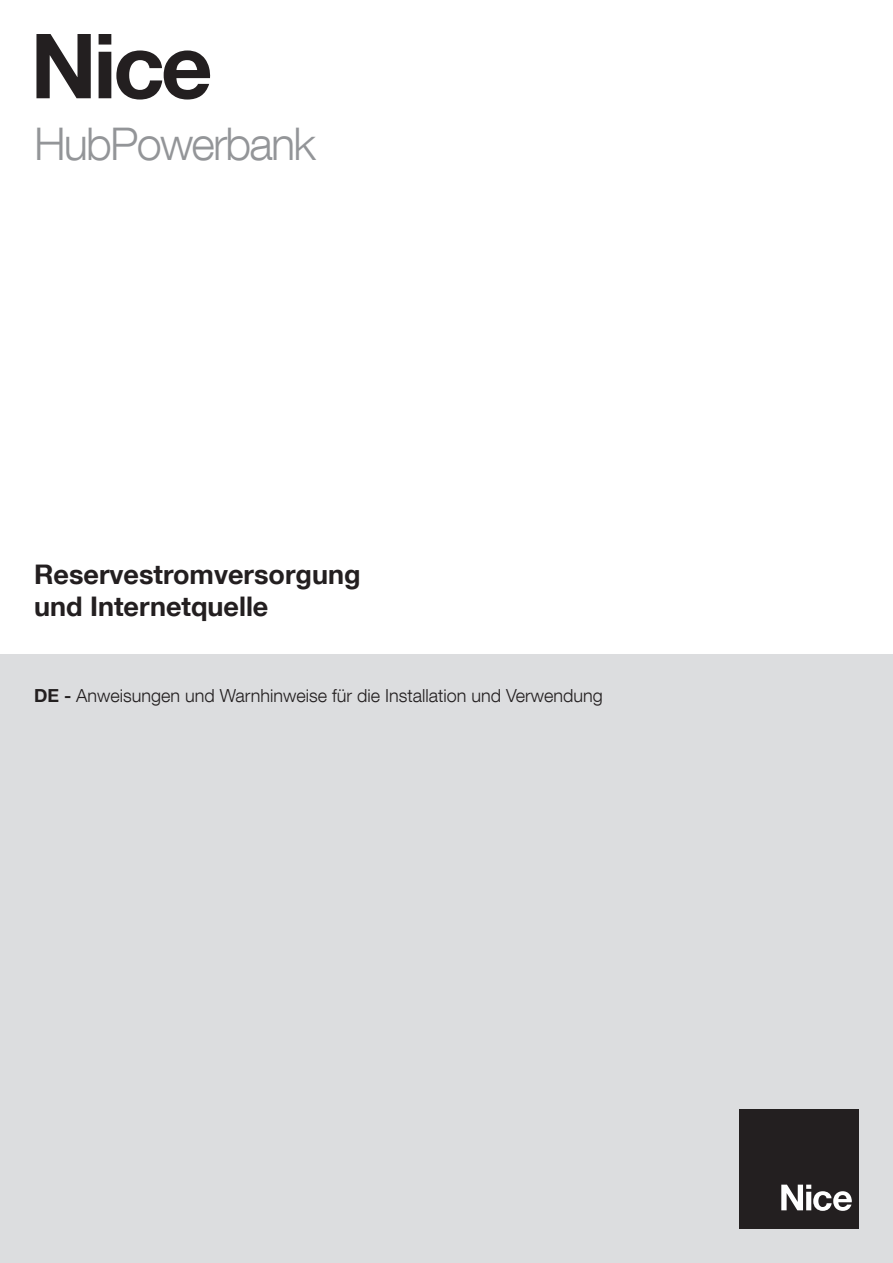
<style>
.page{position:relative;width:893px;height:1263px;background:#fff}
.page>*{position:absolute;margin:0;border:0;box-sizing:border-box;transform-origin:0 0}
.t1{font:700 90px "Helvetica Neue LT Com";color:#231f20}
.t2{font:300 45px "Helvetica Neue LT Com";letter-spacing:-.04em;color:#939598}
.t3{font:700 27px/32.4px "Helvetica Neue LT Com";color:#231f20}
.t4{font:300 18px "Helvetica Neue LT Com";color:#231f20}
.s1{font-weight:700}
</style>
<div class="page">
<div style="left:0;top:655px;width:893px;height:608px;background:#dcdddf"></div>
<div style="left:740px;top:1110px;width:119px;height:119px;background:#231f20"></div>
<svg style="left:781px;top:1184px;width:71px;height:27px"></svg>
<p class="t1" style="left:30px;top:9px;width:184px">Nice</p>
<p class="t2" style="left:34px;top:117px;width:283px">HubPowerbank</p>
<p class="t3" style="left:34px;top:557px;width:328px">Reservestromversorgung und Internetquelle</p>
<p class="t4" style="left:34px;top:684px;width:570px"><span class="s1">DE -</span> Anweisungen und Warnhinweise für die Installation und Verwendung</p>
</div>
